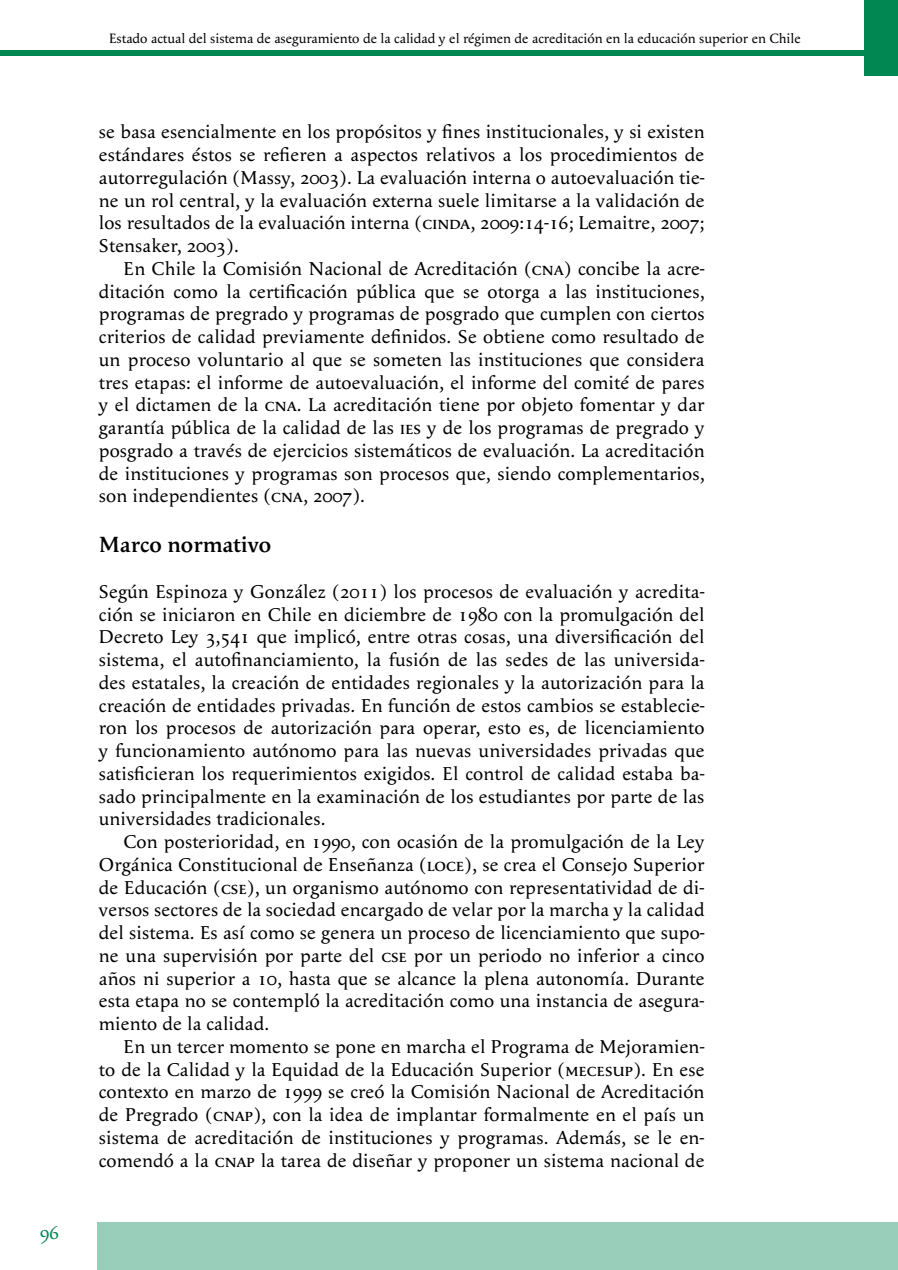
<style>
.page{position:relative;width:898px;height:1270px;background:#fff}
.page>*{position:absolute;margin:0;border:0;box-sizing:border-box;transform-origin:0 0}
.t1{font:600 22.75px "Apolline";color:#000}
.t2{font:19.25px/22.8px "Apolline";letter-spacing:.01em;color:#000;text-align:justify}
.t3{font:19.25px "Apolline";color:#008752}
.t4{font:14px "Apolline";color:#000}
.s1{font-family:"Apolline Regular SC"}
</style>
<div class="page">
<div style="left:864px;top:0;width:34px;height:75px;background:#008752"></div>
<div style="left:97px;top:1222px;width:801px;height:48px;background:#99cfba"></div>
<div style="left:0;top:51px;width:866px;height:5px;background:#008752"></div>
<p class="t3" style="left:40px;top:1221px;width:21px">96</p>
<p class="t4" style="left:109px;top:30px;width:693px">Estado actual del sistema de aseguramiento de la calidad y el régimen de acreditación en la educación superior en Chile</p>
<p class="t2" style="left:99px;top:121px;width:607px">se basa esencialmente en los propósitos y fines institucionales, y si existen estándares éstos se refieren a aspectos relativos a los procedimientos de autorregulación (Massy, 2003). La evaluación interna o autoevaluación tie&shy;ne un rol central, y la evaluación externa suele limitarse a la validación de los resultados de la evaluación interna (<span class="s1">cinda</span>, 2009:14-16; Lemaitre, 2007; Stensaker, 2003).</p>
<p class="t2" style="left:99px;top:257px;width:607px;text-indent:25px">En Chile la Comisión Nacional de Acreditación (<span class="s1">cna</span>) concibe la acre&shy;ditación como la certificación pública que se otorga a las instituciones, programas de pregrado y programas de posgrado que cumplen con ciertos criterios de calidad previamente definidos. Se obtiene como resultado de un proceso voluntario al que se someten las instituciones que considera tres etapas: el informe de autoevaluación, el informe del comité de pares y el dictamen de la <span class="s1">cna</span>. La acreditación tiene por objeto fomentar y dar garantía pública de la calidad de las <span class="s1">ies</span> y de los programas de pregrado y posgrado a través de ejercicios sistemáticos de evaluación. La acreditación de instituciones y programas son procesos que, siendo complementarios, son independientes (<span class="s1">cna</span>, 2007).</p>
<p class="t1" style="left:99px;top:531px;width:174px">Marco normativo</p>
<p class="t2" style="left:99px;top:580px;width:607px">Según Espinoza y González (2011) los procesos de evaluación y acredita&shy;ción se iniciaron en Chile en diciembre de 1980 con la promulgación del Decreto Ley 3,541 que implicó, entre otras cosas, una diversificación del sistema, el autofinanciamiento, la fusión de las sedes de las universida&shy;des estatales, la creación de entidades regionales y la autorización para la creación de entidades privadas. En función de estos cambios se establecie&shy;ron los procesos de autorización para operar, esto es, de licenciamiento y funcionamiento autónomo para las nuevas universidades privadas que satisficieran los requerimientos exigidos. El control de calidad estaba ba&shy;sado principalmente en la examinación de los estudiantes por parte de las universidades tradicionales.</p>
<p class="t2" style="left:99px;top:830px;width:607px;text-indent:25px">Con posterioridad, en 1990, con ocasión de la promulgación de la Ley Orgánica Constitucional de Enseñanza (<span class="s1">loce</span>), se crea el Consejo Superior de Educación (<span class="s1">cse</span>), un organismo autónomo con representatividad de di&shy;versos sectores de la sociedad encargado de velar por la marcha y la calidad del sistema. Es así como se genera un proceso de licenciamiento que supo&shy;ne una supervisión por parte del <span class="s1">cse</span> por un periodo no inferior a cinco años ni superior a 10, hasta que se alcance la plena autonomía. Durante esta etapa no se contempló la acreditación como una instancia de asegura&shy;miento de la calidad.</p>
<p class="t2" style="left:99px;top:1035px;width:607px;text-indent:25px">En un tercer momento se pone en marcha el Programa de Mejoramien&shy;to de la Calidad y la Equidad de la Educación Superior (<span class="s1">mecesup</span>). En ese contexto en marzo de 1999 se creó la Comisión Nacional de Acreditación de Pregrado (<span class="s1">cnap</span>), con la idea de implantar formalmente en el país un sistema de acreditación de instituciones y programas. Además, se le en&shy;comendó a la <span class="s1">cnap</span> la tarea de diseñar y proponer un sistema nacional de</p>
</div>
